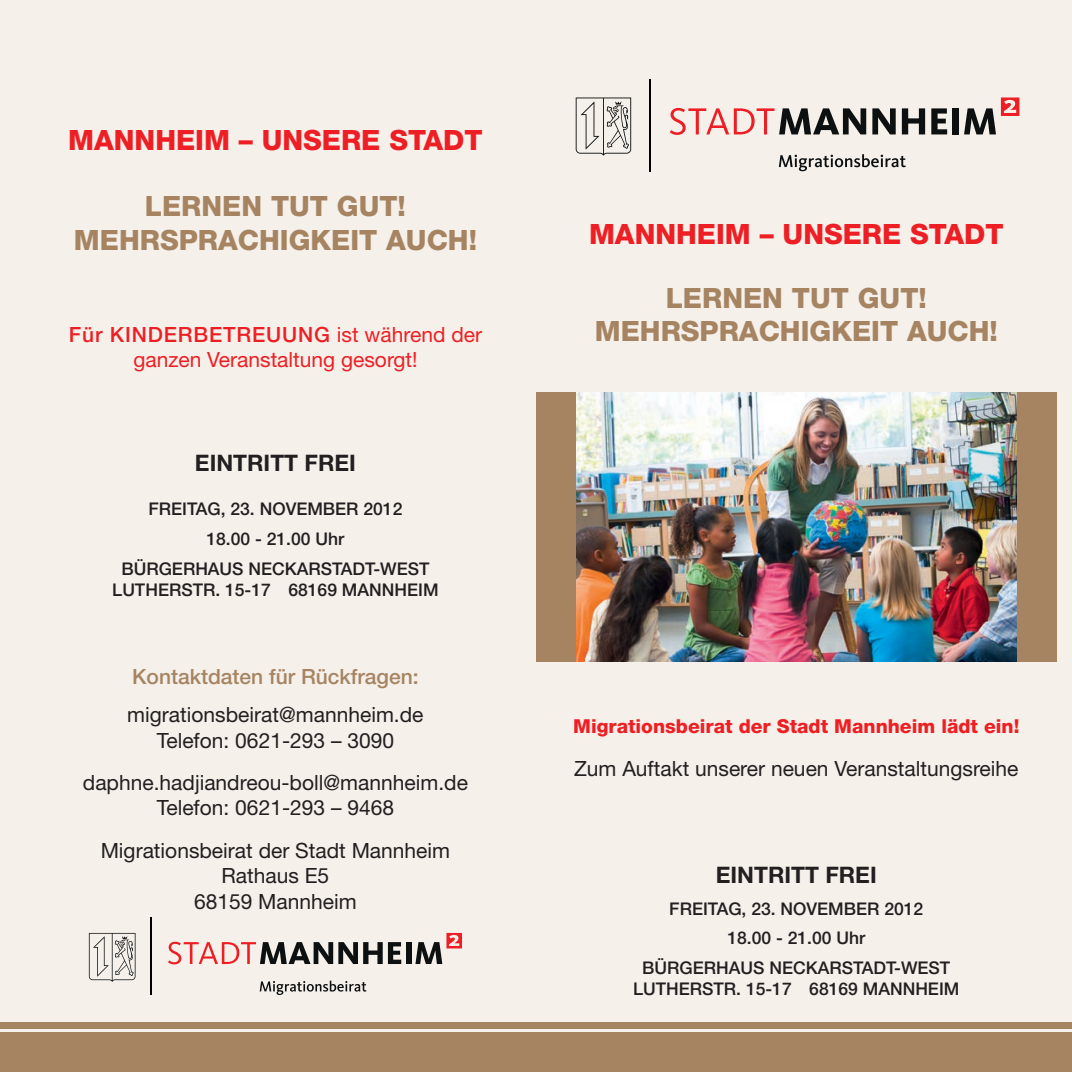
<style>
.page{position:relative;width:1072px;height:1072px;background:#fff}
.page>*{position:absolute;margin:0;border:0;box-sizing:border-box;transform-origin:0 0}
.t1{font:800 28px/33.6px "Helvetica Neue LT";color:#a68462;text-align:center}
.t2{font:800 28px "Helvetica Neue LT";color:#ee1f24}
.t3{font:700 22.75px "Helvetica Neue LT";color:#231f20}
.t4{font:21px/25.2px "Helvetica Neue LT";color:#231f20;text-align:center}
.t5{font:21px/25.2px "Helvetica Neue LT";color:#ee1f24;text-align:center}
.t6{font:500 21px "Helvetica Neue LT";color:#a68462}
.t7{font:800 19.25px "Helvetica Neue LT";color:#ee1f24}
.t8{font:500 17.5px/29.8px "Helvetica Neue LT";color:#231f20;text-align:center}
.s1{font-weight:500}
</style>
<div class="page">
<div style="left:0;top:0;width:1071px;height:1071px;background:#f5f0ea"></div>
<div style="left:0;top:1032px;width:1071px;height:39px;background:#a68462"></div>
<div style="left:0;top:1022px;width:1071px;height:7px;background:#a68462"></div>
<hr style="left:150px;top:917px;width:2px;height:78px;background:#000002">
<svg style="left:89px;top:933px;width:46px;height:49px"></svg>
<svg style="left:168px;top:941px;width:233px;height:23px"></svg>
<div style="left:406px;top:942px;width:5px;height:22px;background:#0d1011"></div>
<svg style="left:415px;top:932px;width:47px;height:32px"></svg>
<svg style="left:260px;top:980px;width:106px;height:15px"></svg>
<hr style="left:649px;top:79px;width:1px;height:92px;background:#000002">
<svg style="left:575px;top:97px;width:56px;height:59px"></svg>
<svg style="left:670px;top:108px;width:196px;height:27px"></svg>
<svg style="left:872px;top:108px;width:23px;height:26px"></svg>
<svg style="left:901px;top:108px;width:24px;height:26px"></svg>
<svg style="left:931px;top:108px;width:16px;height:26px"></svg>
<div style="left:952px;top:108px;width:7px;height:26px;background:#0d1011"></div>
<svg style="left:964px;top:97px;width:55px;height:37px"></svg>
<svg style="left:778px;top:154px;width:127px;height:17px"></svg>
<img style="left:576px;top:392px;width:441px;height:269px">
<div style="left:1017px;top:392px;width:40px;height:269px;background:#a68462"></div>
<div style="left:536px;top:392px;width:40px;height:269px;background:#a68462"></div>
<h1 class="t2" style="left:68px;top:124px;width:416px">MANNHEIM – UNSERE STADT</h1>
<h1 class="t1" style="left:74px;top:189px;width:404px">LERNEN TUT GUT!<br>MEHRSPRACHIGKEIT AUCH!</h1>
<p class="t5" style="left:69px;top:321px;width:415px"><span class="s1">Für KINDERBETREUUNG</span> ist während der ganzen Veranstaltung gesorgt!</p>
<p class="t3" style="left:195px;top:448px;width:162px">EINTRITT FREI</p>
<p class="t8" style="left:121px;top:494px;width:309px">FREITAG, 23. NOVEMBER 2012<br>18.00 - 21.00 Uhr<br>BÜRGERHAUS NECKARSTADT-WEST</p>
<p class="t8" style="left:112px;top:574px;width:328px">LUTHERSTR. 15-17 68169 MANNHEIM</p>
<p class="t6" style="left:132px;top:664px;width:288px">Kontaktdaten für Rückfragen:</p>
<p class="t4" style="left:127px;top:702px;width:298px">migrationsbeirat@mannheim.de<br>Telefon: 0621-293 – 3090</p>
<p class="t4" style="left:83px;top:770px;width:386px">daphne.hadjiandreou-boll@mannheim.de<br>Telefon: 0621-293 – 9468</p>
<p class="t4" style="left:101px;top:837px;width:351px">Migrationsbeirat der Stadt Mannheim<br>Rathaus E5<br>68159 Mannheim</p>
<h1 class="t2" style="left:589px;top:217px;width:416px">MANNHEIM – UNSERE STADT</h1>
<h1 class="t1" style="left:594px;top:281px;width:404px">LERNEN TUT GUT!<br>MEHRSPRACHIGKEIT AUCH!</h1>
<p class="t7" style="left:573px;top:714px;width:448px">Migrationsbeirat der Stadt Mannheim lädt ein!</p>
<p class="t4" style="left:574px;top:755px;width:446px">Zum Auftakt unserer neuen Veranstaltungsreihe</p>
<p class="t3" style="left:716px;top:860px;width:162px">EINTRITT FREI</p>
<p class="t8" style="left:642px;top:893px;width:309px">FREITAG, 23. NOVEMBER 2012<br>18.00 - 21.00 Uhr<br>BÜRGERHAUS NECKARSTADT-WEST</p>
<p class="t8" style="left:633px;top:973px;width:328px">LUTHERSTR. 15-17 68169 MANNHEIM</p>
</div>
